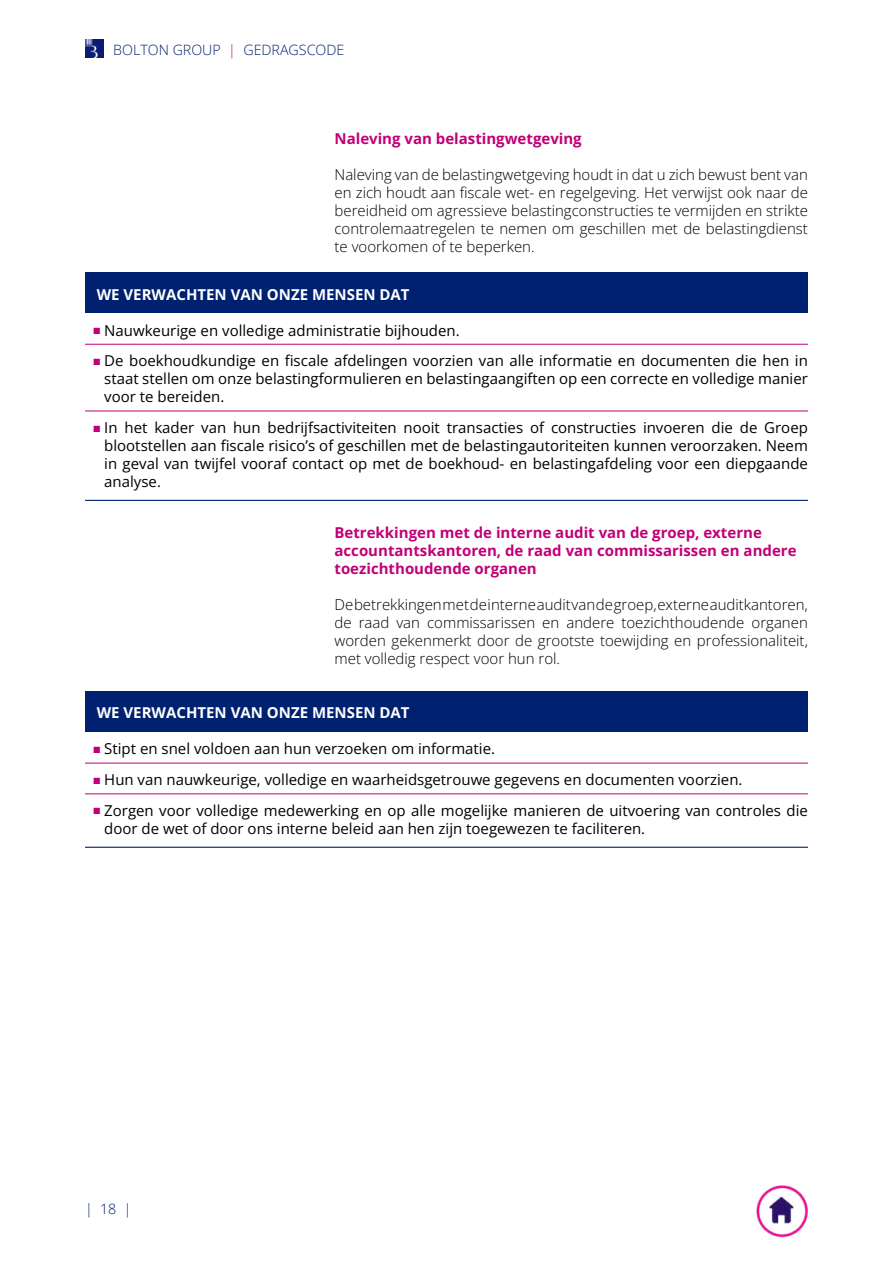
<style>
.page{position:relative;width:893px;height:1263px;background:#fff}
.page>*{position:absolute;margin:0;border:0;box-sizing:border-box;transform-origin:0 0}
.t1{font:15px/18px "Open Sans";color:#000;text-align:justify}
.t2{font:300 15px/18px "Open Sans";color:#000;text-align:justify}
.t3{font:700 15px/18px "Open Sans";color:#c10077}
.t4{font:700 15px "Open Sans";color:#fff}
.t5{font:300 14.25px "Open Sans";color:#00216f}
.s1{color:#c10077}
</style>
<div class="page">
<div style="left:85px;top:272px;width:723px;height:41px;background:#00216f"></div>
<hr style="left:85px;top:344px;width:723px;height:1px;background:#c10077">
<hr style="left:85px;top:411px;width:723px;height:1px;background:#c10077">
<hr style="left:85px;top:500px;width:723px;height:1px;background:#00216f">
<div style="left:85px;top:691px;width:723px;height:40px;background:#00216f"></div>
<hr style="left:85px;top:763px;width:723px;height:1px;background:#c10077">
<hr style="left:85px;top:794px;width:723px;height:1px;background:#c10077">
<hr style="left:85px;top:847px;width:723px;height:1px;background:#00216f">
<img style="left:85px;top:40px;width:18px;height:18px">
<img style="left:756px;top:1185px;width:52px;height:52px">
<p class="t5" style="left:113px;top:40px;width:232px">BOLTON GROUP <span class="s1">|</span> GEDRAGSCODE</p>
<p class="t3" style="left:334px;top:129px;width:249px">Naleving van belastingwetgeving</p>
<p class="t2" style="left:334px;top:165px;width:475px">Naleving van de belastingwetgeving houdt in dat u zich bewust bent van en zich houdt aan fiscale wet- en regelgeving. Het verwijst ook naar de bereidheid om agressieve belastingconstructies te vermijden en strikte controlemaatregelen te nemen om geschillen met de belastingdienst te voorkomen of te beperken.</p>
<p class="t4" style="left:97px;top:284px;width:314px">WE VERWACHTEN VAN ONZE MENSEN DAT</p>
<p class="t1" style="left:94px;top:321px;width:368px"><span class="s1">■</span> Nauwkeurige en volledige administratie bijhouden.</p>
<p class="t1" style="left:104px;top:351px;width:705px;text-indent:-11px"><span class="s1">■</span> De boekhoudkundige en fiscale afdelingen voorzien van alle informatie en documenten die hen in staat stellen om onze belastingformulieren en belastingaangiften op een correcte en volledige manier voor te bereiden.</p>
<p class="t1" style="left:104px;top:418px;width:705px;text-indent:-11px"><span class="s1">■</span> In het kader van hun bedrijfsactiviteiten nooit transacties of constructies invoeren die de Groep blootstellen aan fiscale risico’s of geschillen met de belastingautoriteiten kunnen veroorzaken. Neem in geval van twijfel vooraf contact op met de boekhoud- en belastingafdeling voor een diepgaande analyse.</p>
<p class="t3" style="left:334px;top:523px;width:463px">Betrekkingen met de interne audit van de groep, externe accountantskantoren, de raad van commissarissen en andere toezichthoudende organen</p>
<p class="t2" style="left:334px;top:595px;width:475px">De betrekkingen met de interne audit van de groep, externe auditkantoren, de raad van commissarissen en andere toezichthoudende organen worden gekenmerkt door de grootste toewijding en professionaliteit, met volledig respect voor hun rol.</p>
<p class="t4" style="left:97px;top:703px;width:314px">WE VERWACHTEN VAN ONZE MENSEN DAT</p>
<p class="t1" style="left:94px;top:739px;width:403px"><span class="s1">■</span> Stipt en snel voldoen aan hun verzoeken om informatie.</p>
<p class="t1" style="left:94px;top:770px;width:650px"><span class="s1">■</span> Hun van nauwkeurige, volledige en waarheidsgetrouwe gegevens en documenten voorzien.</p>
<p class="t1" style="left:104px;top:801px;width:705px;text-indent:-11px"><span class="s1">■</span> Zorgen voor volledige medewerking en op alle mogelijke manieren de uitvoering van controles die door de wet of door ons interne beleid aan hen zijn toegewezen te faciliteren.</p>
<p class="t5" style="left:85px;top:1199px;width:48px">| 18 |</p>
</div>
